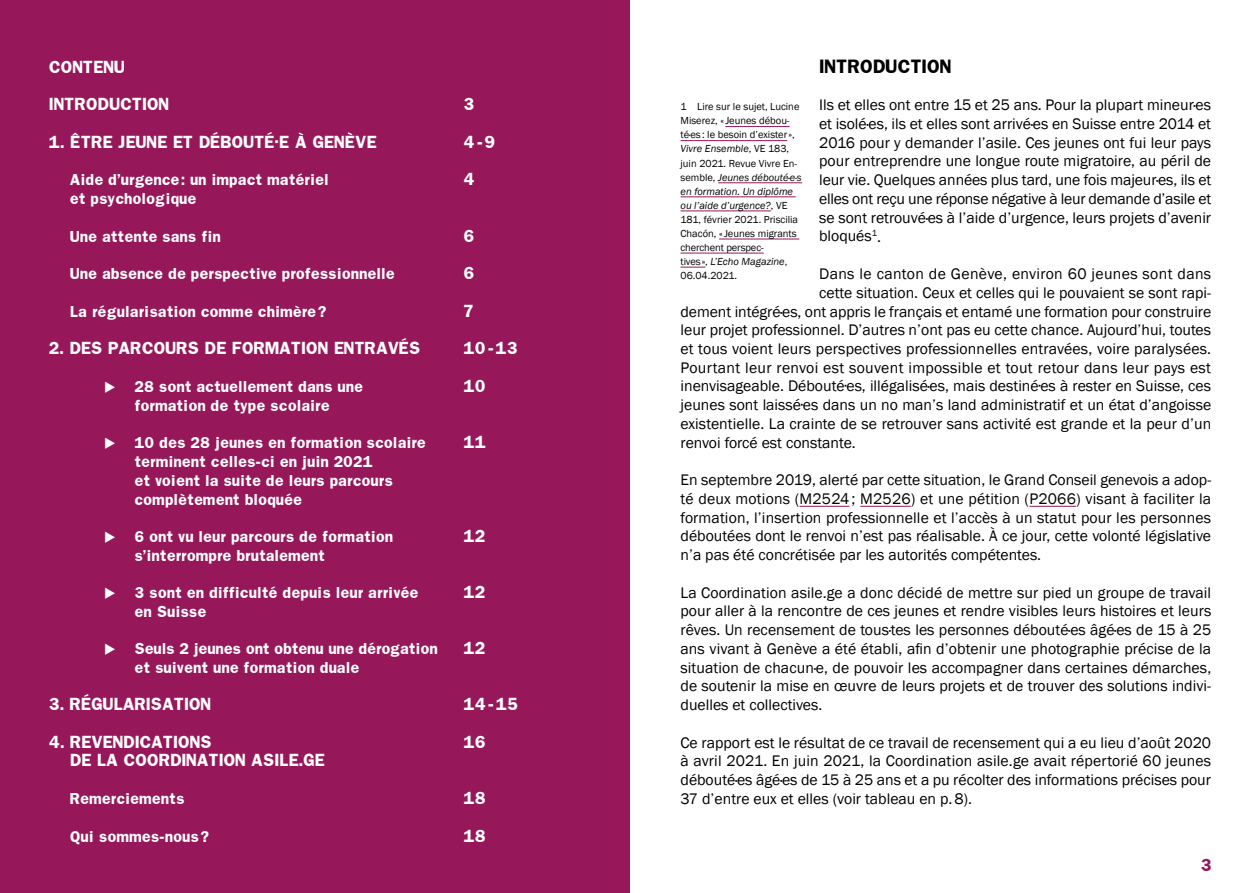
<style>
.page{position:relative;width:1259px;height:893px;background:#fff}
.page>*{position:absolute;margin:0;border:0;box-sizing:border-box;transform-origin:0 0}
.t1{font:700 16.5px "Franklin";color:#000}
.t2{font:15.75px/18.8px "Franklin Gothic";color:#000;text-align:justify}
.t3{font:15.75px "Franklin Gothic";letter-spacing:.02em;color:#000}
.t4{font:700 15px/18px "Franklin";color:#fff}
.t5{font:700 15px "Franklin";color:#96175a}
.t6{font:700 13.5px/19px "Franklin";color:#fff}
.t7{font:10.5px/14.1px "Franklin Gothic";color:#000}
.s1{font-style:italic}
</style>
<div class="page">
<div style="left:0;top:0;width:629px;height:893px;background:#96175a"></div>
<hr style="left:799px;top:506px;width:50px;height:1px;background:#96175a">
<hr style="left:860px;top:506px;width:51px;height:1px;background:#96175a">
<hr style="left:1029px;top:506px;width:47px;height:1px;background:#96175a">
<hr style="left:725px;top:126px;width:64px;height:1px;background:#96175a">
<hr style="left:680px;top:140px;width:107px;height:1px;background:#96175a">
<hr style="left:718px;top:183px;width:84px;height:1px;background:#96175a">
<hr style="left:680px;top:197px;width:115px;height:1px;background:#96175a">
<hr style="left:680px;top:211px;width:91px;height:1px;background:#96175a">
<hr style="left:719px;top:239px;width:80px;height:1px;background:#96175a">
<hr style="left:680px;top:253px;width:83px;height:1px;background:#96175a">
<svg style="left:680px;top:267px;width:25px;height:1px"></svg>
<p class="t4" style="left:49px;top:57px;width:77px">CONTENU</p>
<p class="t4" style="left:49px;top:95px;width:122px">INTRODUCTION</p>
<p class="t4" style="left:49px;top:132px;width:329px">1. ÊTRE JEUNE ET DÉBOUTÉ·E À GENÈVE</p>
<p class="t6" style="left:70px;top:170px;width:260px">Aide d’urgence: un impact matériel et psychologique</p>
<p class="t6" style="left:70px;top:226px;width:152px">Une attente sans fin</p>
<p class="t6" style="left:70px;top:264px;width:326px">Une absence de perspective professionnelle</p>
<p class="t6" style="left:70px;top:301px;width:258px">La régularisation comme chimère?</p>
<p class="t4" style="left:49px;top:339px;width:373px">2. DES PARCOURS DE FORMATION ENTRAVÉS</p>
<p class="t6" style="left:104px;top:376px;width:260px;text-align:center">◆ 28 sont actuellement dans une formation de type scolaire</p>
<p class="t6" style="left:134px;top:433px;width:293px;text-indent:-30px">◆ 10 des 28 jeunes en formation scolaire terminent celles-ci en juin 2021<br>et voient la suite de leurs parcours complètement bloquée</p>
<p class="t6" style="left:134px;top:526px;width:260px;text-indent:-30px">◆ 6 ont vu leur parcours de formation s’interrompre brutalement</p>
<p class="t6" style="left:134px;top:583px;width:286px;text-indent:-30px">◆ 3 sont en difficulté depuis leur arrivée en Suisse</p>
<p class="t6" style="left:134px;top:639px;width:305px;text-indent:-30px">◆ Seuls 2 jeunes ont obtenu une dérogation et suivent une formation duale</p>
<p class="t4" style="left:49px;top:695px;width:164px">3. RÉGULARISATION</p>
<p class="t4" style="left:70px;top:732px;width:256px;text-indent:-21px">4. REVENDICATIONS<br>DE LA COORDINATION ASILE.GE</p>
<p class="t6" style="left:70px;top:789px;width:116px">Remerciements</p>
<p class="t6" style="left:70px;top:826px;width:141px">Qui sommes-nous?</p>
<p class="t4" style="left:463px;top:95px;width:12px">3</p>
<p class="t4" style="left:463px;top:132px;width:33px">4-9</p>
<p class="t4" style="left:463px;top:170px;width:13px">4</p>
<p class="t4" style="left:463px;top:226px;width:12px">6</p>
<p class="t4" style="left:463px;top:264px;width:12px">6</p>
<p class="t4" style="left:463px;top:301px;width:12px">7</p>
<p class="t4" style="left:463px;top:339px;width:56px">10-13</p>
<p class="t4" style="left:463px;top:376px;width:24px">10</p>
<p class="t4" style="left:463px;top:432px;width:24px">11</p>
<p class="t4" style="left:463px;top:526px;width:23px">12</p>
<p class="t4" style="left:463px;top:582px;width:23px">12</p>
<p class="t4" style="left:463px;top:639px;width:23px">12</p>
<p class="t4" style="left:463px;top:695px;width:56px">14-15</p>
<p class="t4" style="left:463px;top:732px;width:24px">16</p>
<p class="t4" style="left:463px;top:789px;width:24px">18</p>
<p class="t4" style="left:463px;top:826px;width:24px">18</p>
<p class="t1" style="left:819px;top:55px;width:134px">INTRODUCTION</p>
<p class="t2" style="left:819px;top:96px;width:393px">Ils et elles ont entre 15 et 25 ans. Pour la plupart mineur·es et isolé·es, ils et elles sont arrivé·es en Suisse entre 2014 et 2016 pour y demander l’asile. Ces jeunes ont fui leur pays pour entreprendre une longue route migratoire, au péril de leur vie. Quelques années plus tard, une fois majeur·es, ils et elles ont reçu une réponse négative à leur demande d’asile et se sont retrouvé·es à l’aide d’urgence, leurs projets d’avenir bloqués<sup>1</sup>.</p>
<p class="t3" style="left:819px;top:264px;width:393px">Dans le canton de Genève, environ 60 jeunes sont dans</p>
<p class="t2" style="left:819px;top:283px;width:393px">cette situation. Ceux et celles qui le pouvaient se sont rapi-</p>
<p class="t2" style="left:680px;top:302px;width:532px">dement intégré·es, ont appris le français et entamé une formation pour construire</p>
<p class="t2" style="left:680px;top:321px;width:532px">leur projet professionnel. D’autres n’ont pas eu cette chance. Aujourd’hui, toutes</p>
<p class="t2" style="left:680px;top:340px;width:532px">et tous voient leurs perspectives professionnelles entravées, voire paralysées.</p>
<p class="t3" style="left:680px;top:358px;width:532px">Pourtant leur renvoi est souvent impossible et tout retour dans leur pays est</p>
<p class="t2" style="left:680px;top:377px;width:532px">inenvisageable. Débouté∙es, illégalisé·es, mais destiné∙es à rester en Suisse, ces</p>
<p class="t2" style="left:680px;top:396px;width:532px">jeunes sont laissé∙es dans un no man’s land administratif et un état d’angoisse</p>
<p class="t2" style="left:680px;top:415px;width:532px">existentielle. La crainte de se retrouver sans activité est grande et la peur d’un</p>
<p class="t2" style="left:680px;top:433px;width:177px">renvoi forcé est constante.</p>
<p class="t2" style="left:680px;top:471px;width:532px">En septembre 2019, alerté par cette situation, le Grand Conseil genevois a adop&shy;té deux motions (M2524 ; M2526) et une pétition (P2066) visant à faciliter la formation, l’insertion professionnelle et l’accès à un statut pour les personnes déboutées dont le renvoi n’est pas réalisable. À ce jour, cette volonté législative n’a pas été concrétisée par les autorités compétentes.</p>
<p class="t2" style="left:680px;top:583px;width:532px">La Coordination asile.ge a donc décidé de mettre sur pied un groupe de travail pour aller à la rencontre de ces jeunes et rendre visibles leurs histoires et leurs rêves. Un recensement de tous·tes les personnes débouté·es âgé·es de 15 à 25 ans vivant à Genève a été établi, afin d’obtenir une photographie précise de la situation de chacun·e, de pouvoir les accompagner dans certaines démarches, de soutenir la mise en œuvre de leurs projets et de trouver des solutions indivi&shy;duelles et collectives.</p>
<p class="t2" style="left:680px;top:733px;width:532px">Ce rapport est le résultat de ce travail de recensement qui a eu lieu d’août 2020 à avril 2021. En juin 2021, la Coordination asile.ge avait répertorié 60 jeunes débouté·es âgé·es de 15 à 25 ans et a pu récolter des informations précises pour 37 d’entre eux et elles (voir tableau en p.8).</p>
<p class="t7" style="left:680px;top:100px;width:122px">1 Lire sur le sujet, Lucine<br>Miserez, «Jeunes débou&shy;té·es : le besoin d’exister»,<br><span class="s1">Vivre Ensemble</span>, VE 183, juin 2021. Revue Vivre En&shy;semble, <span class="s1">Jeunes débouté·e·s en formation. Un diplôme ou l’aide d’urgence?</span>, VE<br>181, février 2021. Priscilia<br>Chacón, «Jeunes migrants cherchent perspec-<br>tives», <span class="s1">L’Echo Magazine</span>,<br>06.04.2021.</p>
<p class="t5" style="left:1201px;top:854px;width:12px">3</p>
</div>
